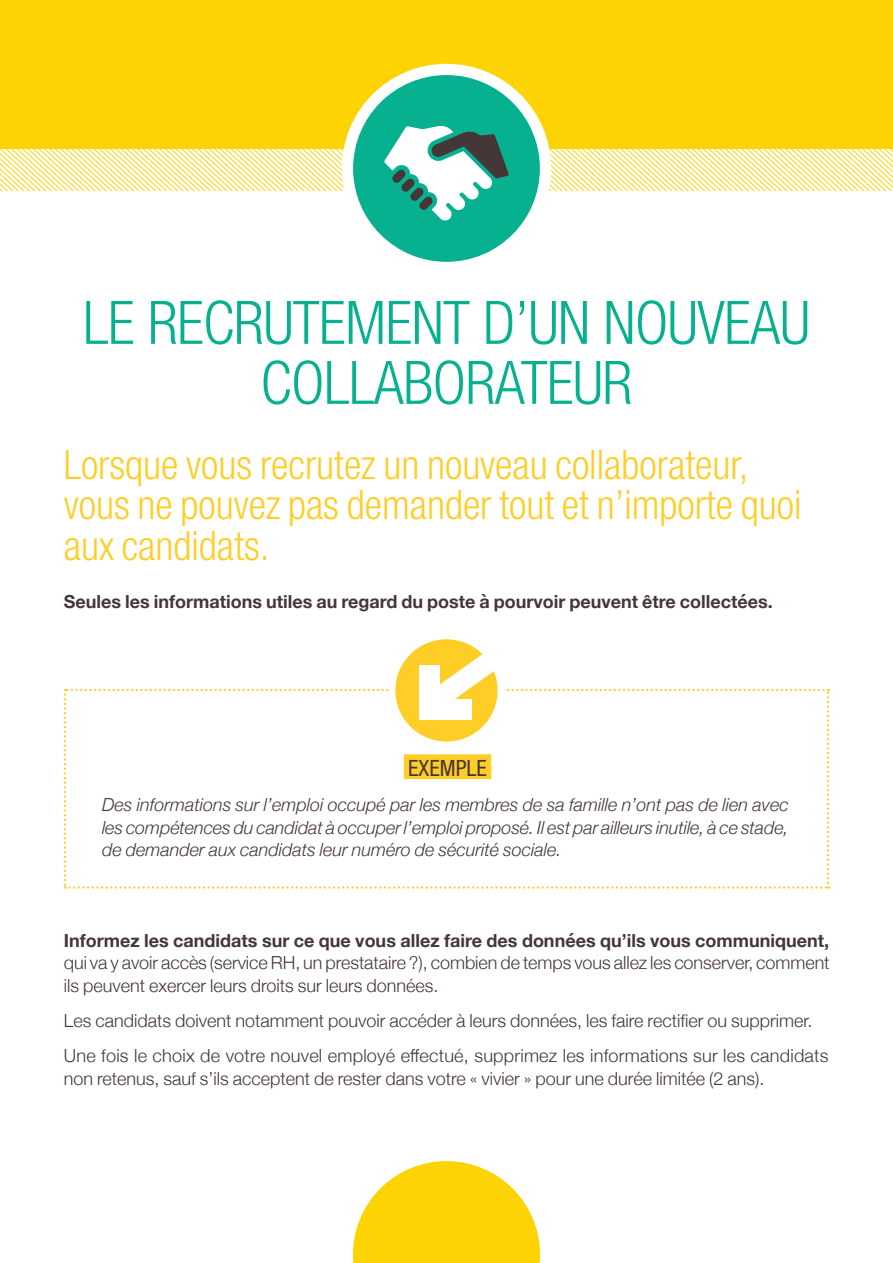
<style>
.page{position:relative;width:893px;height:1263px;background:#fff}
.page>*{position:absolute;margin:0;border:0;box-sizing:border-box;transform-origin:0 0}
.t1{font:300 condensed 60px/60px "Helvetica Neue";letter-spacing:-.01em;color:#07b18f;text-align:center}
.t2{font:300 condensed 40.5px/40.5px "Helvetica Neue";color:#fecd26}
.t3{font:condensed 22.5px "Helvetica Neue";color:#453638}
.t4{font:300 18px/22.5px "Helvetica Neue";color:#453638}
.t5{font:italic 300 18px/22.5px "Helvetica Neue";color:#453638;text-align:justify}
.t6{font:700 18px "Helvetica Neue";color:#453638}
</style>
<div class="page">
<div style="left:0;top:0;width:893px;height:149px;background:#fed304"></div>
<svg style="left:347px;top:69px;width:198px;height:198px;background:#29bb9e"></svg>
<div style="left:342px;top:64px;width:209px;height:209px;border:11px solid #fff;border-radius:50%"></div>
<svg style="left:0;top:125px;width:893px;height:96px"></svg>
<svg style="left:392px;top:636px;width:109px;height:109px"></svg>
<div style="left:389px;top:632px;width:115px;height:116px;border:7px solid #fff;border-radius:50%"></div>
<svg style="left:64px;top:647px;width:765px;height:242px"></svg>
<svg style="left:353px;top:1161px;width:187px;height:102px"></svg>
<h1 class="t1" style="left:83px;top:292px;width:729px">LE RECRUTEMENT D’UN NOUVEAU<br>COLLABORATEUR</h1>
<h2 class="t2" style="left:64px;top:444px;width:739px">Lorsque vous recrutez un nouveau collaborateur, vous ne pouvez pas demander tout et n’importe quoi aux candidats.</h2>
<p class="t6" style="left:64px;top:587px;width:710px">Seules les informations utiles au regard du poste à pourvoir peuvent être collectées.</p>
<p class="t3" style="left:408px;top:755px;width:80px">EXEMPLE</p>
<p class="t5" style="left:102px;top:792px;width:688px">Des informations sur l’emploi occupé par les membres de sa famille n’ont pas de lien avec les compétences du candidat à occuper l’emploi proposé. Il est par ailleurs inutile, à ce stade, de demander aux candidats leur numéro de sécurité sociale.</p>
<p class="t6" style="left:64px;top:926px;width:767px">Informez les candidats sur ce que vous allez faire des données qu’ils vous communiquent,</p>
<p class="t4" style="left:64px;top:950px;width:767px">qui va y avoir accès (service RH, un prestataire ?), combien de temps vous allez les conserver, comment ils peuvent exercer leurs droits sur leurs données.</p>
<p class="t4" style="left:64px;top:1002px;width:766px;line-height:35.2px">Les candidats doivent notamment pouvoir accéder à leurs données, les faire rectifier ou supprimer.<br>Une fois le choix de votre nouvel employé effectué, supprimez les informations sur les candidats</p>
<p class="t4" style="left:64px;top:1066px;width:702px">non retenus, sauf s’ils acceptent de rester dans votre « vivier » pour une durée limitée (2 ans).</p>
</div>
